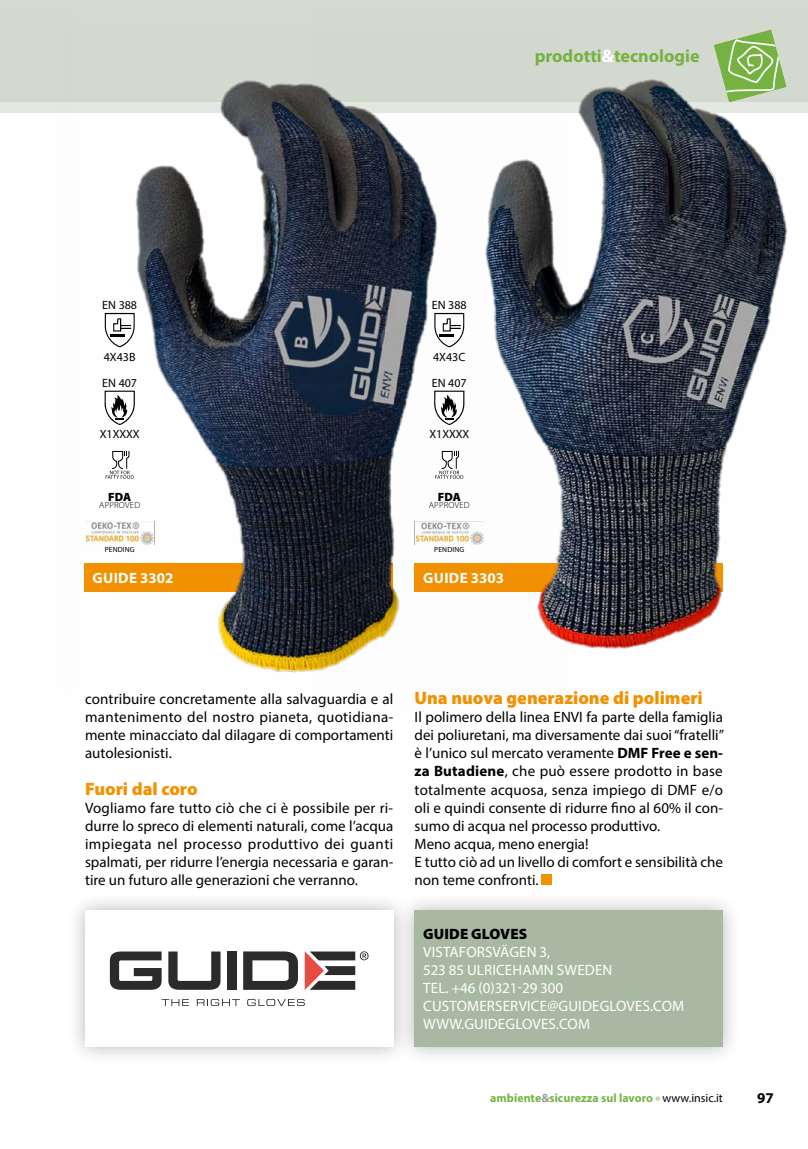
<style>
.page{position:relative;width:808px;height:1149px;background:#fff}
.page>*{position:absolute;margin:0;border:0;box-sizing:border-box;transform-origin:0 0}
.t1{font:900 18px "Myriad Pro";color:#f39200}
.t2{font:700 18px "Myriad Pro";color:#77b342}
.t3{font:15px/18px "Myriad Pro";color:#000;text-align:justify}
.t4{font:15px/18px "Myriad Pro";letter-spacing:.01em;color:#fff}
.t5{font:700 15px "Myriad Pro";letter-spacing:.02em;color:#fff}
.t6{font:900 15px "Myriad Pro";letter-spacing:.01em;color:#000}
.t7{font:700 15px "Myriad Pro";color:#000}
.t8{font:12px/26px "Myriad Pro";color:#000}
.t9{font:700 12px "Myriad Pro";color:#77b342}
.t10{font:900 12px "Myriad Pro";letter-spacing:-.01em;color:#000}
.t11{font:300 9px "Myriad Pro";letter-spacing:.02em;color:#000}
.t12{font:7.5px "Myriad Pro";letter-spacing:.02em;color:#000}
.s1{color:#fff}
.s2{font-weight:700}
.s3{color:#9d9d9c}
.s4{font-weight:400;color:#000}
</style>
<div class="page">
<div style="left:0;top:0;width:808px;height:102px;background:#d5dad0"></div>
<svg style="left:655px;top:1096px;width:5px;height:4px"></svg>
<div style="left:66px;top:891px;width:346px;height:174px;background:#000;opacity:.3"></div>
<div style="left:85px;top:910px;width:308px;height:136px;background:#fff"></div>
<svg style="left:161px;top:999px;width:28px;height:6px"></svg>
<svg style="left:197px;top:999px;width:43px;height:6px"></svg>
<svg style="left:247px;top:999px;width:58px;height:6px"></svg>
<svg style="left:243px;top:951px;width:55px;height:38px"></svg>
<svg style="left:168px;top:951px;width:53px;height:38px"></svg>
<div style="left:227px;top:951px;width:10px;height:38px;background:#2c2b2a"></div>
<svg style="left:305px;top:951px;width:63px;height:38px"></svg>
<svg style="left:110px;top:951px;width:52px;height:38px"></svg>
<div style="left:396px;top:891px;width:345px;height:174px;background:#000;opacity:.3"></div>
<div style="left:415px;top:910px;width:308px;height:136px;background:#a9b8a2"></div>
<div style="left:542px;top:873px;width:10px;height:11px;background:#f39200"></div>
<img style="left:561px;top:29px;width:247px;height:620px">
<img style="left:59px;top:80px;width:502px;height:593px">
<img style="left:85px;top:521px;width:69px;height:23px">
<svg style="left:105px;top:313px;width:30px;height:34px"></svg>
<svg style="left:105px;top:390px;width:30px;height:35px"></svg>
<svg style="left:106px;top:451px;width:28px;height:27px"></svg>
<img style="left:415px;top:521px;width:69px;height:23px">
<svg style="left:434px;top:313px;width:30px;height:34px"></svg>
<svg style="left:434px;top:390px;width:30px;height:35px"></svg>
<svg style="left:435px;top:451px;width:28px;height:27px"></svg>
<p class="t2" style="left:535px;top:44px;width:166px">prodotti<span class="s1">&amp;</span>tecnologie</p>
<p class="t8" style="left:102px;top:291px;width:36px">EN 388</p>
<p class="t8" style="left:432px;top:291px;width:36px">EN 388</p>
<p class="t8" style="left:102px;top:343px;width:36px">4X43B<br>EN 407</p>
<p class="t8" style="left:432px;top:343px;width:36px">4X43C<br>EN 407</p>
<p class="t8" style="left:100px;top:421px;width:41px">X1XXXX</p>
<p class="t8" style="left:429px;top:421px;width:41px">X1XXXX</p>
<p class="t10" style="left:108px;top:488px;width:24px">FDA</p>
<p class="t11" style="left:99px;top:499px;width:42px">APPROVED</p>
<p class="t10" style="left:438px;top:488px;width:24px">FDA</p>
<p class="t11" style="left:429px;top:499px;width:42px">APPROVED</p>
<p class="t12" style="left:105px;top:545px;width:32px">PENDING</p>
<p class="t12" style="left:434px;top:545px;width:32px">PENDING</p>
<p class="t5" style="left:93px;top:568px;width:82px">GUIDE 3302</p>
<p class="t5" style="left:423px;top:568px;width:82px">GUIDE 3303</p>
<p class="t3" style="left:85px;top:690px;width:310px">contribuire concretamente alla salvaguardia e al mantenimento del nostro pianeta, quotidiana&shy;mente minacciato dal dilagare di comportamenti autolesionisti.</p>
<p class="t1" style="left:85px;top:776px;width:114px">Fuori dal coro</p>
<p class="t3" style="left:85px;top:798px;width:310px">Vogliamo fare tutto ciò che ci è possibile per ri&shy;durre lo spreco di elementi naturali, come l’acqua impiegata nel processo produttivo dei guanti spalmati, per ridurre l’energia necessaria e garan&shy;tire un futuro alle generazioni che verranno.</p>
<p class="t1" style="left:415px;top:686px;width:290px">Una nuova generazione di polimeri</p>
<p class="t3" style="left:415px;top:708px;width:311px;text-align:left">Il polimero della linea ENVI fa parte della famiglia dei poliuretani, ma diversamente dai suoi “fratelli” è l’unico sul mercato veramente <span class="s2">DMF Free e sen&shy;za Butadiene</span>, che può essere prodotto in base totalmente acquosa, senza impiego di DMF e/o oli e quindi consente di ridurre fino al 60% il con&shy;sumo di acqua nel processo produttivo.<br>Meno acqua, meno energia!<br>E tutto ciò ad un livello di comfort e sensibilità che non teme confronti.</p>
<p class="t6" style="left:423px;top:923px;width:106px">GUIDE GLOVES</p>
<p class="t4" style="left:423px;top:942px;width:263px">VISTAFORSVÄGEN 3,<br>523 85 ULRICEHAMN SWEDEN<br>TEL. +46 (0)321-29 300<br>CUSTOMERSERVICE@GUIDEGLOVES.COM<br>WWW.GUIDEGLOVES.COM</p>
<p class="t9" style="left:490px;top:1089px;width:234px">ambiente<span class="s3">&amp;</span>sicurezza sul lavoro <span class="s4">www.insic.it</span></p>
<p class="t7" style="left:757px;top:1087px;width:18px">97</p>
</div>
